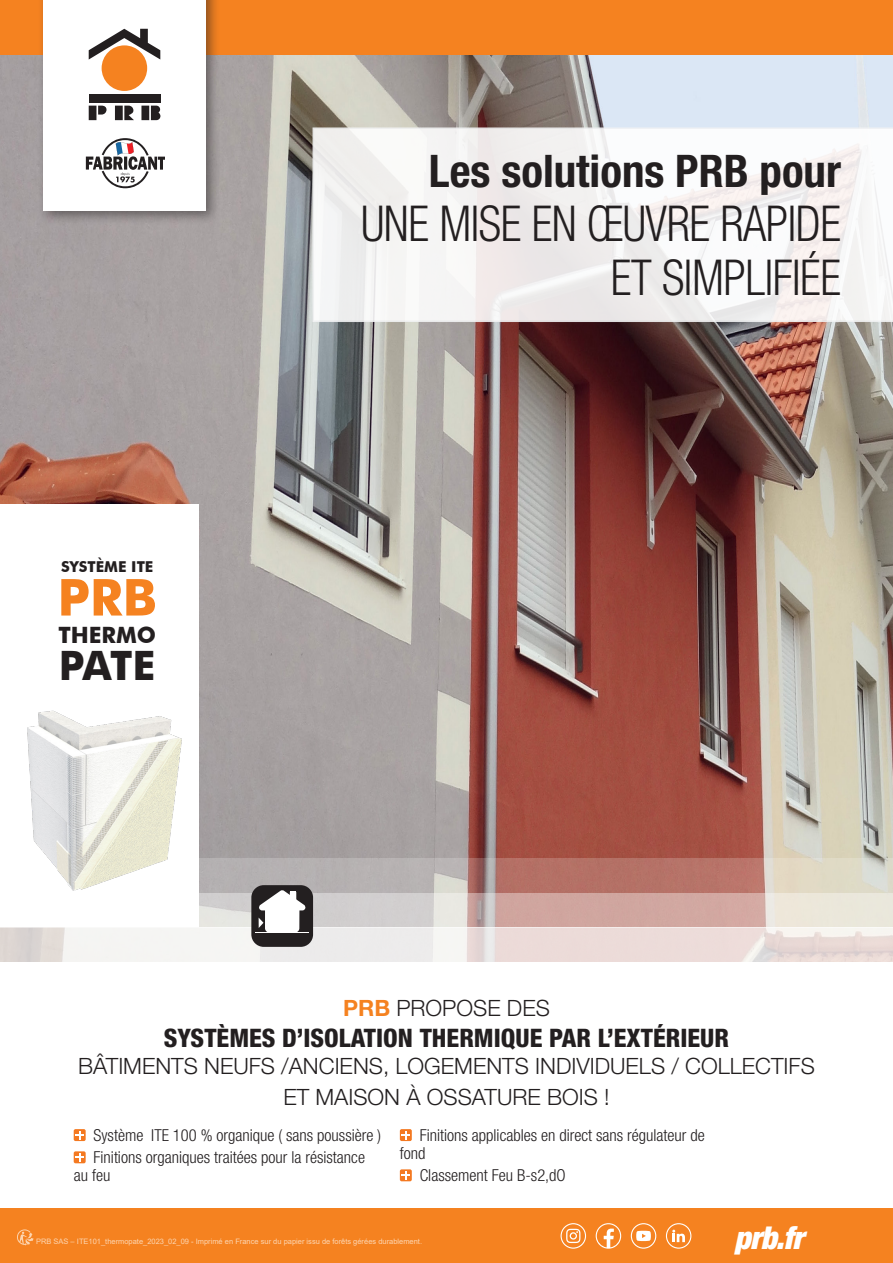
<style>
.page{position:relative;width:893px;height:1263px;background:#fff}
.page>*{position:absolute;margin:0;border:0;box-sizing:border-box;transform-origin:0 0}
.t1{font:700 51px "Futura BT";color:#f58220}
.t2{font:300 condensed 49.5px "Helvetica Neue LT Std";letter-spacing:-.01em;color:#231f20;scale:.94 1}
.t3{font:700 condensed 45px "Helvetica Neue LT Std";color:#231f20}
.t4{font:700 40.5px "Futura BT";color:#231f20}
.t5{font:italic 900 condensed 31.5px "Helvetica Neue LT Std";color:#fff}
.t6{font:800 condensed 25.5px "Helvetica Neue LT Std";color:#231f20}
.t7{font:300 22.5px "Helvetica Neue LT Std";color:#231f20}
.t8{font:700 22.5px "Futura BT";color:#231f20}
.t9{font:300 condensed 16.5px/18px "Helvetica Neue LT Std";color:#231f20}
.t10{font:700 15px "Futura BT";color:#231f20}
.t11{font:7.5px "Arial";color:#fdd5b0}
.s1{font-weight:700;color:#f58220}
</style>
<div class="page">
<img style="left:0;top:54px;width:893px;height:805px">
<svg style="left:313px;top:127px;width:580px;height:195px;fill:#f5f3f2"></svg>
<div style="left:74px;top:1129px;width:12px;height:12px;background:#f47921;border-radius:2px"></div>
<svg style="left:75px;top:1131px;width:9px;height:8px"></svg>
<div style="left:74px;top:1151px;width:12px;height:12px;background:#f47921;border-radius:2px"></div>
<svg style="left:75px;top:1153px;width:9px;height:9px"></svg>
<div style="left:400px;top:1129px;width:12px;height:12px;background:#f47921;border-radius:2px"></div>
<svg style="left:401px;top:1131px;width:9px;height:8px"></svg>
<div style="left:400px;top:1169px;width:12px;height:12px;background:#f47921;border-radius:2px"></div>
<svg style="left:401px;top:1171px;width:9px;height:9px"></svg>
<svg style="left:0;top:927px;width:893px;height:34px"></svg>
<svg style="left:199px;top:893px;width:694px;height:34px;background:#d7c3bd"></svg>
<svg style="left:199px;top:859px;width:694px;height:34px;background:#bd9e96"></svg>
<div style="left:0;top:1209px;width:893px;height:54px;background:#f58220"></div>
<svg style="left:631px;top:1223px;width:25px;height:26px"></svg>
<svg style="left:666px;top:1223px;width:25px;height:26px"></svg>
<svg style="left:561px;top:1223px;width:25px;height:26px"></svg>
<svg style="left:596px;top:1223px;width:25px;height:26px"></svg>
<svg style="left:17px;top:1229px;width:17px;height:16px"></svg>
<div style="left:0;top:0;width:893px;height:54px;background:#f58220"></div>
<div style="left:38px;top:0;width:182px;height:225px;background:#231f20;opacity:.5"></div>
<div style="left:43px;top:0;width:163px;height:210px;background:#fff"></div>
<div style="left:102px;top:45px;width:45px;height:46px;background:#f58220;border-radius:50%"></div>
<div style="left:89px;top:94px;width:71px;height:8px;background:#231f20"></div>
<svg style="left:89px;top:29px;width:71px;height:31px"></svg>
<div style="left:89px;top:106px;width:7px;height:14px;background:#231f20"></div>
<svg style="left:98px;top:106px;width:9px;height:9px"></svg>
<div style="left:115px;top:106px;width:8px;height:14px;background:#231f20"></div>
<div style="left:141px;top:106px;width:8px;height:14px;background:#231f20"></div>
<svg style="left:124px;top:106px;width:10px;height:14px"></svg>
<svg style="left:151px;top:106px;width:9px;height:14px"></svg>
<svg style="left:86px;top:138px;width:79px;height:50px"></svg>
<div style="left:0;top:504px;width:199px;height:423px;background:#fff"></div>
<div style="left:251px;top:885px;width:62px;height:62px;background:#231f20;border-radius:12px"></div>
<hr style="left:256px;top:932px;width:53px;height:1px;background:#fff">
<svg style="left:259px;top:890px;width:47px;height:42px"></svg>
<img style="left:27px;top:710px;width:155px;height:181px">
<p class="t10" style="left:61px;top:558px;width:94px">SYSTÈME ITE</p>
<p class="t1" style="left:57px;top:566px;width:101px">PRB</p>
<p class="t8" style="left:58px;top:621px;width:99px">THERMO</p>
<p class="t4" style="left:59px;top:641px;width:98px">PATE</p>
<p class="t3" style="left:429px;top:144px;width:414px">Les solutions PRB pour</p>
<p class="t2" style="left:361px;top:195px;width:512px">UNE MISE EN ŒUVRE RAPIDE</p>
<p class="t2" style="left:611px;top:249px;width:246px">ET SIMPLIFIÉE</p>
<p class="t7" style="left:343px;top:995px;width:208px"><span class="s1">PRB</span> PROPOSE DES</p>
<p class="t6" style="left:164px;top:1022px;width:567px">SYSTÈMES D’ISOLATION THERMIQUE PAR L’EXTÉRIEUR</p>
<p class="t7" style="left:78px;top:1052px;width:738px">BÂTIMENTS NEUFS /ANCIENS, LOGEMENTS INDIVIDUELS / COLLECTIFS</p>
<p class="t7" style="left:283px;top:1083px;width:328px">ET MAISON À OSSATURE BOIS !</p>
<p class="t9" style="left:94px;top:1126px;width:289px">Système ITE 100 % organique ( sans poussière )</p>
<p class="t9" style="left:74px;top:1148px;width:293px;text-indent:20px">Finitions organiques traitées pour la résistance au feu</p>
<p class="t9" style="left:400px;top:1126px;width:306px;text-indent:20px">Finitions applicables en direct sans régulateur de fond</p>
<p class="t9" style="left:420px;top:1166px;width:147px">Classement Feu B-s2,dO</p>
<p class="t11" style="left:36px;top:1236px;width:388px">PRB SAS – ITE101_thermopate_2023_02_09 - Imprimé en France sur du papier issu de forêts gérées durablement.</p>
<p class="t5" style="left:734px;top:1218px;width:71px">prb.fr</p>
</div>
